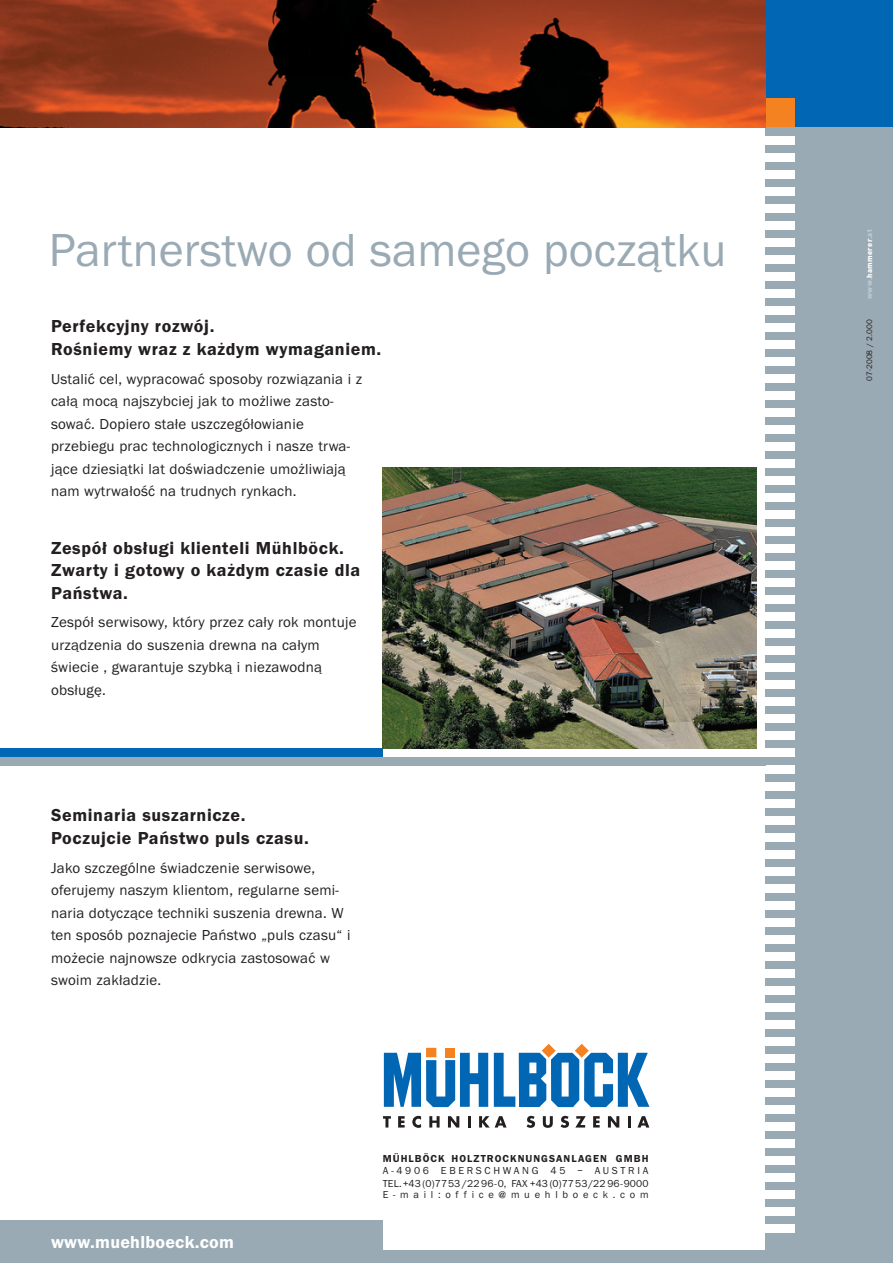
<style>
.page{position:relative;width:893px;height:1263px;background:#fff}
.page>*{position:absolute;margin:0;border:0;box-sizing:border-box;transform-origin:0 0}
.t1{font:48px "Franklin Gothic CEEF";color:#9aaab4}
.t2{font:600 18px/22.5px "Franklin Gothic CEEF";letter-spacing:.035em;color:#231f20}
.t3{font:600 18px "Franklin Gothic CEEF";letter-spacing:.015em;color:#fff}
.t4{font:15px/22.5px "Franklin Gothic CEEF";letter-spacing:.015em;color:#231f20}
.t5{font:10.5px/12.8px "Franklin Gothic CEEF";letter-spacing:.01em;color:#231f20}
.t6{font:600 10.5px "Franklin Gothic CEEF";letter-spacing:.1em;color:#231f20}
.t7{font:10.5px "Franklin Gothic CEEF";letter-spacing:.45em;color:#231f20}
.t8{font:10.5px "Franklin Gothic CEEF";letter-spacing:.255em;color:#231f20}
.t9{font:8.25px "Franklin Gothic CEEF";letter-spacing:.01em;color:#231f20}
.t10{font:900 7.5px "DIN";letter-spacing:.04em;color:#fff}
.s1{color:#bfcad0}
</style>
<div class="page">
<div style="left:0;top:1220px;width:383px;height:34px;background:#9aaab4"></div>
<div style="left:0;top:1250px;width:893px;height:13px;background:#9aaab4"></div>
<div style="left:426px;top:1048px;width:10px;height:9px;background:#f58220"></div>
<div style="left:445px;top:1048px;width:10px;height:9px;background:#f58220"></div>
<svg style="left:384px;top:1053px;width:104px;height:54px"></svg>
<svg style="left:383px;top:1116px;width:8px;height:11px"></svg>
<svg style="left:398px;top:1116px;width:7px;height:11px"></svg>
<svg style="left:412px;top:1116px;width:9px;height:12px"></svg>
<svg style="left:429px;top:1116px;width:11px;height:11px"></svg>
<svg style="left:448px;top:1116px;width:11px;height:11px"></svg>
<svg style="left:468px;top:1116px;width:3px;height:11px"></svg>
<svg style="left:479px;top:1116px;width:28px;height:11px"></svg>
<svg style="left:527px;top:1116px;width:8px;height:12px"></svg>
<svg style="left:543px;top:1116px;width:10px;height:12px"></svg>
<svg style="left:561px;top:1116px;width:8px;height:12px"></svg>
<svg style="left:575px;top:1116px;width:11px;height:11px"></svg>
<svg style="left:593px;top:1116px;width:7px;height:11px"></svg>
<svg style="left:608px;top:1116px;width:11px;height:11px"></svg>
<svg style="left:628px;top:1116px;width:3px;height:11px"></svg>
<svg style="left:637px;top:1116px;width:12px;height:11px"></svg>
<svg style="left:494px;top:1044px;width:155px;height:63px"></svg>
<div style="left:765px;top:0;width:128px;height:128px;background:#0166b3"></div>
<div style="left:765px;top:98px;width:30px;height:30px;background:#f58220"></div>
<div style="left:765px;top:128px;width:128px;height:1135px;background:#9aaab4"></div>
<div style="left:765px;top:136px;width:30px;height:9px;background:#fff"></div>
<div style="left:765px;top:153px;width:30px;height:9px;background:#fff"></div>
<div style="left:765px;top:170px;width:30px;height:9px;background:#fff"></div>
<div style="left:765px;top:187px;width:30px;height:9px;background:#fff"></div>
<div style="left:765px;top:204px;width:30px;height:9px;background:#fff"></div>
<div style="left:765px;top:221px;width:30px;height:9px;background:#fff"></div>
<div style="left:765px;top:238px;width:30px;height:9px;background:#fff"></div>
<div style="left:765px;top:255px;width:30px;height:9px;background:#fff"></div>
<div style="left:765px;top:272px;width:30px;height:9px;background:#fff"></div>
<div style="left:765px;top:289px;width:30px;height:9px;background:#fff"></div>
<div style="left:765px;top:306px;width:30px;height:9px;background:#fff"></div>
<div style="left:765px;top:323px;width:30px;height:9px;background:#fff"></div>
<div style="left:765px;top:340px;width:30px;height:9px;background:#fff"></div>
<div style="left:765px;top:357px;width:30px;height:9px;background:#fff"></div>
<div style="left:765px;top:374px;width:30px;height:9px;background:#fff"></div>
<div style="left:765px;top:391px;width:30px;height:9px;background:#fff"></div>
<div style="left:765px;top:408px;width:30px;height:9px;background:#fff"></div>
<div style="left:765px;top:425px;width:30px;height:9px;background:#fff"></div>
<div style="left:765px;top:442px;width:30px;height:9px;background:#fff"></div>
<div style="left:765px;top:459px;width:30px;height:9px;background:#fff"></div>
<div style="left:765px;top:476px;width:30px;height:9px;background:#fff"></div>
<div style="left:765px;top:493px;width:30px;height:9px;background:#fff"></div>
<div style="left:765px;top:510px;width:30px;height:9px;background:#fff"></div>
<div style="left:765px;top:527px;width:30px;height:9px;background:#fff"></div>
<div style="left:765px;top:544px;width:30px;height:9px;background:#fff"></div>
<div style="left:765px;top:561px;width:30px;height:9px;background:#fff"></div>
<div style="left:765px;top:578px;width:30px;height:9px;background:#fff"></div>
<div style="left:765px;top:595px;width:30px;height:9px;background:#fff"></div>
<div style="left:765px;top:612px;width:30px;height:9px;background:#fff"></div>
<div style="left:765px;top:629px;width:30px;height:9px;background:#fff"></div>
<div style="left:765px;top:646px;width:30px;height:9px;background:#fff"></div>
<div style="left:765px;top:663px;width:30px;height:9px;background:#fff"></div>
<div style="left:765px;top:680px;width:30px;height:9px;background:#fff"></div>
<div style="left:765px;top:697px;width:30px;height:9px;background:#fff"></div>
<div style="left:765px;top:714px;width:30px;height:9px;background:#fff"></div>
<div style="left:765px;top:731px;width:30px;height:9px;background:#fff"></div>
<div style="left:765px;top:748px;width:30px;height:9px;background:#fff"></div>
<div style="left:765px;top:765px;width:30px;height:9px;background:#fff"></div>
<div style="left:765px;top:782px;width:30px;height:9px;background:#fff"></div>
<div style="left:765px;top:799px;width:30px;height:9px;background:#fff"></div>
<div style="left:765px;top:816px;width:30px;height:9px;background:#fff"></div>
<div style="left:765px;top:833px;width:30px;height:9px;background:#fff"></div>
<div style="left:765px;top:850px;width:30px;height:9px;background:#fff"></div>
<div style="left:765px;top:867px;width:30px;height:9px;background:#fff"></div>
<div style="left:765px;top:884px;width:30px;height:9px;background:#fff"></div>
<div style="left:765px;top:901px;width:30px;height:9px;background:#fff"></div>
<div style="left:765px;top:918px;width:30px;height:9px;background:#fff"></div>
<div style="left:765px;top:935px;width:30px;height:9px;background:#fff"></div>
<div style="left:765px;top:952px;width:30px;height:9px;background:#fff"></div>
<div style="left:765px;top:969px;width:30px;height:9px;background:#fff"></div>
<div style="left:765px;top:986px;width:30px;height:9px;background:#fff"></div>
<div style="left:765px;top:1003px;width:30px;height:9px;background:#fff"></div>
<div style="left:765px;top:1020px;width:30px;height:9px;background:#fff"></div>
<div style="left:765px;top:1037px;width:30px;height:9px;background:#fff"></div>
<div style="left:765px;top:1054px;width:30px;height:9px;background:#fff"></div>
<div style="left:765px;top:1071px;width:30px;height:9px;background:#fff"></div>
<div style="left:765px;top:1089px;width:30px;height:8px;background:#fff"></div>
<div style="left:765px;top:1106px;width:30px;height:8px;background:#fff"></div>
<div style="left:765px;top:1123px;width:30px;height:8px;background:#fff"></div>
<div style="left:765px;top:1140px;width:30px;height:8px;background:#fff"></div>
<div style="left:765px;top:1157px;width:30px;height:8px;background:#fff"></div>
<div style="left:765px;top:1174px;width:30px;height:8px;background:#fff"></div>
<div style="left:765px;top:1191px;width:30px;height:8px;background:#fff"></div>
<div style="left:765px;top:1208px;width:30px;height:8px;background:#fff"></div>
<div style="left:765px;top:1225px;width:30px;height:8px;background:#fff"></div>
<div style="left:0;top:757px;width:765px;height:8px;background:#9aaab4"></div>
<div style="left:0;top:748px;width:383px;height:9px;background:#0166b3"></div>
<img style="left:383px;top:468px;width:374px;height:280px">
<img style="left:0;top:0;width:765px;height:128px">
<h1 class="t1" style="left:49px;top:223px;width:679px">Partnerstwo od samego początku</h1>
<p class="t2" style="left:51px;top:315px;width:332px">Perfekcyjny rozwój.<br>Rośniemy wraz z każdym wymaganiem.</p>
<p class="t4" style="left:51px;top:368px;width:313px">Ustalić cel, wypracować sposoby rozwiązania i z całą mocą najszybciej jak to możliwe zasto&shy;sować. Dopiero stałe uszczegółowianie przebiegu prac technologicznych i nasze trwa&shy;jące dziesiątki lat doświadczenie umożliwiają nam wytrwałość na trudnych rynkach.</p>
<p class="t2" style="left:51px;top:536px;width:311px">Zespół obsługi klienteli Mühlböck.<br>Zwarty i gotowy o każdym czasie dla<br>Państwa.</p>
<p class="t4" style="left:51px;top:611px;width:307px">Zespół serwisowy, który przez cały rok montuje urządzenia do suszenia drewna na całym świecie , gwarantuje szybką i niezawodną obsługę.</p>
<p class="t2" style="left:51px;top:804px;width:259px">Seminaria suszarnicze.<br>Poczujcie Państwo puls czasu.</p>
<p class="t4" style="left:51px;top:857px;width:301px">Jako szczególne świadczenie serwisowe, oferujemy naszym klientom, regularne semi&shy;naria dotyczące techniki suszenia drewna. W ten sposób poznajecie Państwo „puls czasu“ i możecie najnowsze odkrycia zastosować w swoim zakładzie.</p>
<p class="t3" style="left:51px;top:1231px;width:184px">www.muehlboeck.com</p>
<p class="t6" style="left:383px;top:1153px;width:19px">Mühlböck</p>
<p class="t6" style="left:452px;top:1153px;width:16px">Holzt</p>
<p class="t6" style="left:487px;top:1153px;width:16px">rock</p>
<p class="t6" style="left:518px;top:1153px;width:132px">nungsanlagen GmbH</p>
<p class="t8" style="left:383px;top:1165px;width:112px">A-4906 Ebe rschwan</p>
<p class="t5" style="left:383px;top:1165px;width:267px;text-indent:149px">g 45 – Aust ria<br>TEL. +43 (0)7753 /22 96-0, Fax +43 (0)7753/22 96-9000</p>
<p class="t7" style="left:383px;top:1189px;width:267px">E-mail:office@muehlboeck.com</p>
<p class="t10" style="left:864px;top:299px;width:71px;rotate:-90deg"><span class="s1">www.</span>hammerer<span class="s1">.at</span></p>
<p class="t9" style="left:865px;top:381px;width:63px;rotate:-90deg">07-2008 / 2.000</p>
</div>
